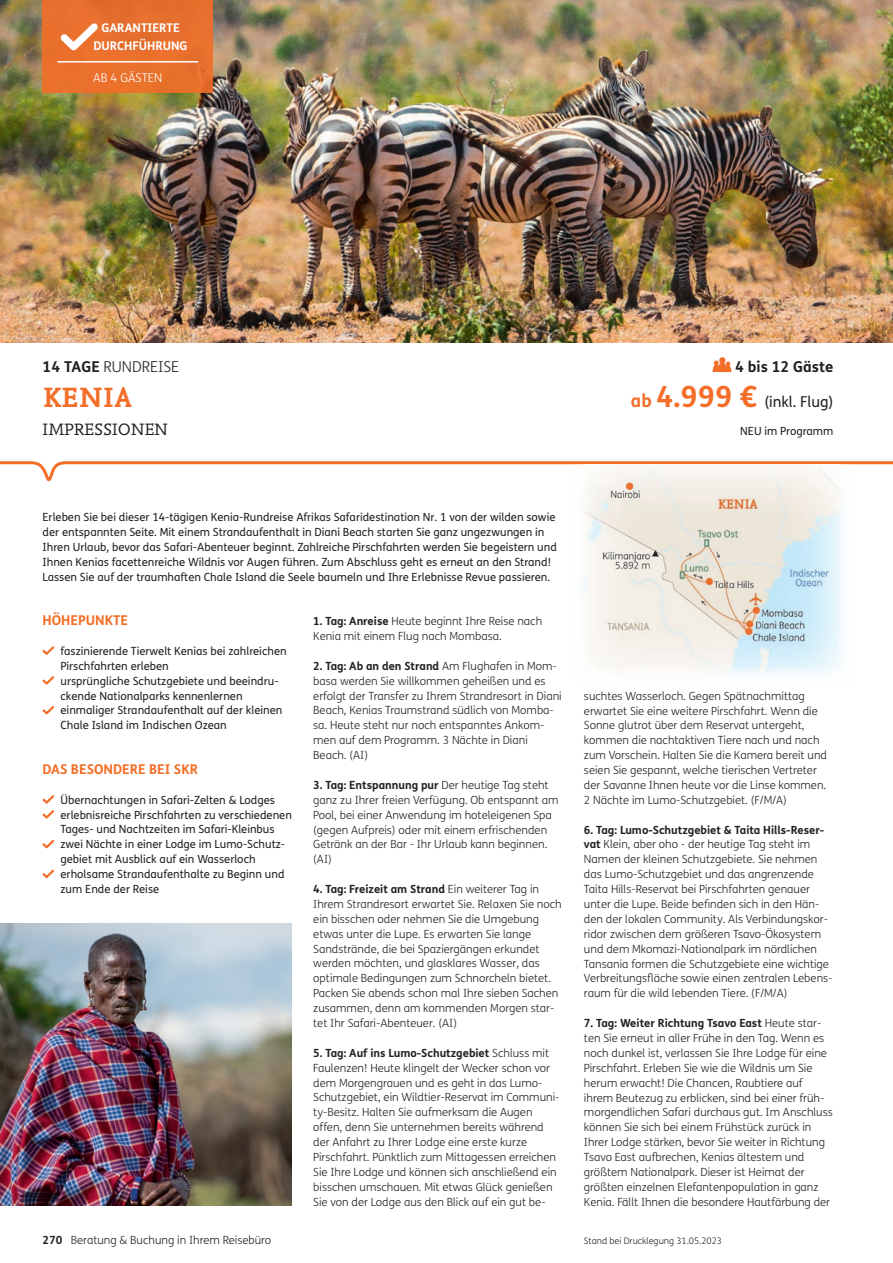
<style>
.page{position:relative;width:893px;height:1263px;background:#fff}
.page>*{position:absolute;margin:0;border:0;box-sizing:border-box;transform-origin:0 0}
.t1{font:700 29.25px "Nexus Mix Pro";letter-spacing:.01em;color:#f36e28}
.t2{font:17.25px "Nexus Mix Pro";letter-spacing:.01em;color:#231f20}
.t3{font:15px "FS Me";color:#231f20}
.t4{font:300 15px "FS Me";color:#231f20}
.t5{font:700 15px "FS Me";color:#231f20}
.t6{font:700 13.5px "FS Me";color:#f36e28}
.t7{font:700 12px/18px "FS Me";color:#fff;text-align:center}
.t8{font:300 12px "FS Me";color:#fff}
.t9{font:300 11.25px/14.9px "FS Me";color:#231f20}
.t10{font:11.25px/14.9px "FS Me";color:#231f20}
.t11{font:300 9px "FS Me";color:#231f20}
.s1{font-weight:700}
.s2{font-weight:700;font-size:18px;color:#f36e28}
.s3{font-weight:700;font-size:29.25px;color:#f36e28}
</style>
<div class="page">
<svg style="left:0;top:461px;width:893px;height:21px"></svg>
<img style="left:569px;top:464px;width:288px;height:211px">
<img style="left:0;top:0;width:892px;height:342px">
<hr style="left:892px;top:0;width:1px;height:342px;background:#e2d5c2">
<div style="left:43px;top:0;width:170px;height:92px;background:#e9702c"></div>
<hr style="left:57px;top:61px;width:141px;height:2px;background:#fff">
<svg style="left:60px;top:23px;width:38px;height:28px"></svg>
<svg style="left:42px;top:646px;width:13px;height:9px"></svg>
<svg style="left:42px;top:676px;width:13px;height:9px"></svg>
<svg style="left:42px;top:706px;width:12px;height:9px"></svg>
<svg style="left:42px;top:795px;width:13px;height:24px"></svg>
<svg style="left:42px;top:840px;width:12px;height:9px"></svg>
<svg style="left:42px;top:869px;width:13px;height:9px"></svg>
<img style="left:0;top:923px;width:292px;height:282px">
<svg style="left:712px;top:357px;width:20px;height:15px"></svg>
<p class="t7" style="left:94px;top:19px;width:96px">GARANTIERTE<br>DURCHFÜHRUNG</p>
<p class="t8" style="left:93px;top:69px;width:71px">AB 4 GÄSTEN</p>
<h3 class="t4" style="left:43px;top:356px;width:138px"><span class="s1">14 TAGE</span> RUNDREISE</h3>
<h1 class="t1" style="left:43px;top:375px;width:91px">KENIA</h1>
<h2 class="t2" style="left:43px;top:416px;width:127px">IMPRESSIONEN</h2>
<h3 class="t5" style="left:735px;top:355px;width:100px">4 bis 12 Gäste</h3>
<h3 class="t3" style="left:631px;top:392px;width:204px"><span class="s2">ab</span> <span class="s3">4.999 €</span> (inkl. Flug)</h3>
<p class="t10" style="left:740px;top:423px;width:95px">NEU im Programm</p>
<p class="t10" style="left:43px;top:509px;width:516px">Erleben Sie bei dieser 14-tägigen Kenia-Rundreise Afrikas Safaridestination Nr. 1 von der wilden sowie der entspannten Seite. Mit einem Strandaufenthalt in Diani Beach starten Sie ganz ungezwungen in Ihren Urlaub, bevor das Safari-Abenteuer beginnt. Zahlreiche Pirschfahrten werden Sie begeistern und Ihnen Kenias facettenreiche Wildnis vor Augen führen. Zum Abschluss geht es erneut an den Strand!<br>Lassen Sie auf der traumhaften Chale Island die Seele baumeln und Ihre Erlebnisse Revue passieren.</p>
<p class="t6" style="left:43px;top:610px;width:87px">HÖHEPUNKTE</p>
<p class="t10" style="left:61px;top:643px;width:228px">faszinierende Tierwelt Kenias bei zahlreichen Pirschfahrten erleben<br>ursprüngliche Schutzgebiete und beeindru&shy;ckende Nationalparks kennenlernen einmaliger Strandaufenthalt auf der kleinen Chale Island im Indischen Ozean</p>
<p class="t6" style="left:43px;top:759px;width:157px">DAS BESONDERE BEI SKR</p>
<p class="t10" style="left:61px;top:792px;width:233px">Übernachtungen in Safari-Zelten &amp; Lodges erlebnisreiche Pirschfahrten zu verschiedenen Tages- und Nachtzeiten im Safari-Kleinbus zwei Nächte in einer Lodge im Lumo-Schutz&shy;gebiet mit Ausblick auf ein Wasserloch erholsame Strandaufenthalte zu Beginn und zum Ende der Reise</p>
<p class="t9" style="left:43px;top:1232px;width:230px"><span class="s1">270</span> Beratung &amp; Buchung in Ihrem Reisebüro</p>
<p class="t9" style="left:313px;top:613px;width:230px"><span class="s1">1. Tag: Anreise</span> Heute beginnt Ihre Reise nach<br>Kenia mit einem Flug nach Mombasa.</p>
<p class="t9" style="left:313px;top:658px;width:250px"><span class="s1">2. Tag: Ab an den Strand</span> Am Flughafen in Mom&shy;basa werden Sie willkommen geheißen und es erfolgt der Transfer zu Ihrem Strandresort in Diani Beach, Kenias Traumstrand südlich von Momba&shy;sa. Heute steht nur noch entspanntes Ankom&shy;men auf dem Programm. 3 Nächte in Diani Beach. (AI)</p>
<p class="t9" style="left:313px;top:777px;width:247px"><span class="s1">3. Tag: Entspannung pur</span> Der heutige Tag steht ganz zu Ihrer freien Verfügung. Ob entspannt am Pool, bei einer Anwendung im hoteleigenen Spa (gegen Aufpreis) oder mit einem erfrischenden Getränk an der Bar - Ihr Urlaub kann beginnen. (AI)</p>
<p class="t9" style="left:313px;top:881px;width:250px"><span class="s1">4. Tag: Freizeit am Strand</span> Ein weiterer Tag in Ihrem Strandresort erwartet Sie. Relaxen Sie noch ein bisschen oder nehmen Sie die Umgebung etwas unter die Lupe. Es erwarten Sie lange Sandstrände, die bei Spaziergängen erkundet werden möchten, und glasklares Wasser, das optimale Bedingungen zum Schnorcheln bietet.<br>Packen Sie abends schon mal Ihre sieben Sachen zusammen, denn am kommenden Morgen star&shy;tet Ihr Safari-Abenteuer. (AI)</p>
<p class="t9" style="left:313px;top:1045px;width:248px"><span class="s1">5. Tag: Auf ins Lumo-Schutzgebiet</span> Schluss mit Faulenzen! Heute klingelt der Wecker schon vor dem Morgengrauen und es geht in das Lumo-Schutzgebiet, ein Wildtier-Reservat im Communi&shy;ty-Besitz. Halten Sie aufmerksam die Augen offen, denn Sie unternehmen bereits während der Anfahrt zu Ihrer Lodge eine erste kurze Pirschfahrt. Pünktlich zum Mittagessen erreichen Sie Ihre Lodge und können sich anschließend ein bisschen umschauen. Mit etwas Glück genießen Sie von der Lodge aus den Blick auf ein gut be-</p>
<p class="t9" style="left:584px;top:688px;width:245px">suchtes Wasserloch. Gegen Spätnachmittag erwartet Sie eine weitere Pirschfahrt. Wenn die Sonne glutrot über dem Reservat untergeht, kommen die nachtaktiven Tiere nach und nach zum Vorschein. Halten Sie die Kamera bereit und seien Sie gespannt, welche tierischen Vertreter der Savanne Ihnen heute vor die Linse kommen.<br>2 Nächte im Lumo-Schutzgebiet. (F/M/A)</p>
<p class="t9" style="left:584px;top:822px;width:250px"><span class="s1">6. Tag: Lumo-Schutzgebiet &amp; Taita Hills-Reser&shy;vat</span> Klein, aber oho - der heutige Tag steht im Namen der kleinen Schutzgebiete. Sie nehmen das Lumo-Schutzgebiet und das angrenzende Taita Hills-Reservat bei Pirschfahrten genauer unter die Lupe. Beide befinden sich in den Hän&shy;den der lokalen Community. Als Verbindungskor&shy;ridor zwischen dem größeren Tsavo-Ökosystem und dem Mkomazi-Nationalpark im nördlichen Tansania formen die Schutzgebiete eine wichtige Verbreitungsfläche sowie einen zentralen Lebens&shy;raum für die wild lebenden Tiere. (F/M/A)</p>
<p class="t9" style="left:584px;top:1015px;width:250px"><span class="s1">7. Tag: Weiter Richtung Tsavo East</span> Heute star&shy;ten Sie erneut in aller Frühe in den Tag. Wenn es noch dunkel ist, verlassen Sie Ihre Lodge für eine Pirschfahrt. Erleben Sie wie die Wildnis um Sie herum erwacht! Die Chancen, Raubtiere auf ihrem Beutezug zu erblicken, sind bei einer früh&shy;morgendlichen Safari durchaus gut. Im Anschluss können Sie sich bei einem Frühstück zurück in Ihrer Lodge stärken, bevor Sie weiter in Richtung Tsavo East aufbrechen, Kenias ältestem und größtem Nationalpark. Dieser ist Heimat der größten einzelnen Elefantenpopulation in ganz Kenia. Fällt Ihnen die besondere Hautfärbung der</p>
<p class="t11" style="left:584px;top:1234px;width:140px">Stand bei Drucklegung 31.05.2023</p>
</div>
